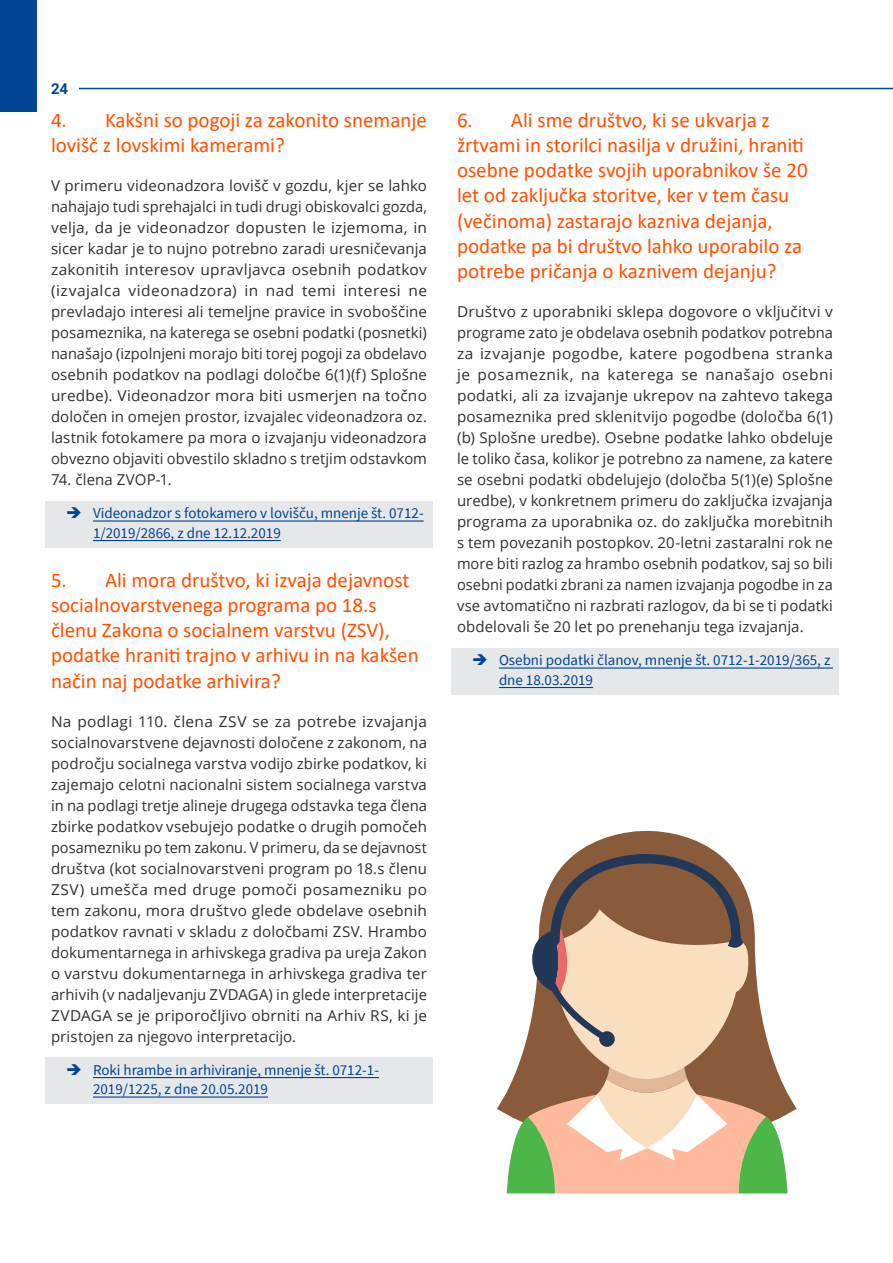
<style>
.page{position:relative;width:893px;height:1263px;background:#fff}
.page>*{position:absolute;margin:0;border:0;box-sizing:border-box;transform-origin:0 0}
.Naslov3{font:21px/25.2px "Calibri";color:#ff5000}
.tekst{font:15px/21px "Open Sans";letter-spacing:.005em;color:#312f30;text-align:justify}
.t1{font:15px/19.5px "Source Sans Pro";color:#004494}
.t2{font:700 15px "Roboto";color:#004494}
</style>
<div class="page">
<hr style="left:79px;top:88px;width:814px;height:1px;background:#004494">
<div style="left:0;top:0;width:37px;height:111px;background:#004494"></div>
<svg style="left:497px;top:830px;width:300px;height:285px"></svg>
<svg style="left:507px;top:1054px;width:280px;height:139px;background:#c6af8a"></svg>
<div style="left:555px;top:854px;width:184px;height:225px;background:#f9dec0;border-radius:50%"></div>
<svg style="left:532px;top:844px;width:218px;height:198px"></svg>
<div style="left:599px;top:1031px;width:16px;height:16px;background:#213859;border-radius:50%"></div>
<div style="left:45px;top:501px;width:388px;height:46px;background:#e6e7e9"></div>
<hr style="left:93px;top:520px;width:331px;height:2px;background:#004494">
<hr style="left:93px;top:540px;width:188px;height:1px;background:#004494">
<div style="left:451px;top:648px;width:388px;height:46px;background:#e6e7e9"></div>
<hr style="left:499px;top:667px;width:334px;height:2px;background:#004494">
<hr style="left:499px;top:687px;width:94px;height:1px;background:#004494">
<div style="left:45px;top:1057px;width:388px;height:47px;background:#e6e7e9"></div>
<hr style="left:93px;top:1077px;width:286px;height:1px;background:#004494">
<hr style="left:93px;top:1096px;width:175px;height:1px;background:#004494">
<p class="t2" style="left:51px;top:78px;width:19px">24</p>
<p class="Naslov3" style="left:51px;top:107px;width:377px">4. Kakšni so pogoji za zakonito snemanje lovišč z lovskimi kamerami?</p>
<p class="tekst" style="left:51px;top:175px;width:377px">V primeru videonadzora lovišč v gozdu, kjer se lahko nahajajo tudi sprehajalci in tudi drugi obiskovalci gozda, velja, da je videonadzor dopusten le izjemoma, in sicer kadar je to nujno potrebno zaradi uresničevanja zakonitih interesov upravljavca osebnih podatkov (izvajalca videonadzora) in nad temi interesi ne prevladajo interesi ali temeljne pravice in svoboščine posameznika, na katerega se osebni podatki (posnetki) nanašajo (izpolnjeni morajo biti torej pogoji za obdelavo osebnih podatkov na podlagi določbe 6(1)(f) Splošne uredbe). Videonadzor mora biti usmerjen na točno določen in omejen prostor, izvajalec videonadzora oz. lastnik fotokamere pa mora o izvajanju videonadzora obvezno objaviti obvestilo skladno s tretjim odstavkom</p>
<p class="tekst" style="left:51px;top:469px;width:122px">74. člena ZVOP-1.</p>
<p class="t1" style="left:93px;top:503px;width:332px">Videonadzor s fotokamero v lovišču, mnenje št. 0712-<br>1/2019/2866, z dne 12.12.2019</p>
<p class="Naslov3" style="left:51px;top:567px;width:369px">5. Ali mora društvo, ki izvaja dejavnost socialnovarstvenega programa po 18.s členu Zakona o socialnem varstvu (ZSV), podatke hraniti trajno v arhivu in na kakšen način naj podatke arhivira?</p>
<p class="tekst" style="left:51px;top:710px;width:377px">Na podlagi 110. člena ZSV se za potrebe izvajanja socialnovarstvene dejavnosti določene z zakonom, na področju socialnega varstva vodijo zbirke podatkov, ki zajemajo celotni nacionalni sistem socialnega varstva in na podlagi tretje alineje drugega odstavka tega člena zbirke podatkov vsebujejo podatke o drugih pomočeh posamezniku po tem zakonu. V primeru, da se dejavnost društva (kot socialnovarstveni program po 18.s členu ZSV) umešča med druge pomoči posamezniku po tem zakonu, mora društvo glede obdelave osebnih podatkov ravnati v skladu z določbami ZSV. Hrambo dokumentarnega in arhivskega gradiva pa ureja Zakon o varstvu dokumentarnega in arhivskega gradiva ter arhivih (v nadaljevanju ZVDAGA) in glede interpretacije ZVDAGA se je priporočljivo obrniti na Arhiv RS, ki je pristojen za njegovo interpretacijo.</p>
<p class="t1" style="left:93px;top:1060px;width:287px">Roki hrambe in arhiviranje, mnenje št. 0712-1-<br>2019/1225, z dne 20.05.2019</p>
<p class="Naslov3" style="left:457px;top:107px;width:352px">6. Ali sme društvo, ki se ukvarja z žrtvami in storilci nasilja v družini, hraniti osebne podatke svojih uporabnikov še 20 let od zaključka storitve, ker v tem času (večinoma) zastarajo kazniva dejanja, podatke pa bi društvo lahko uporabilo za potrebe pričanja o kaznivem dejanju?</p>
<p class="tekst" style="left:457px;top:301px;width:377px">Društvo z uporabniki sklepa dogovore o vključitvi v programe zato je obdelava osebnih podatkov potrebna za izvajanje pogodbe, katere pogodbena stranka je posameznik, na katerega se nanašajo osebni podatki, ali za izvajanje ukrepov na zahtevo takega posameznika pred sklenitvijo pogodbe (določba 6(1) (b) Splošne uredbe). Osebne podatke lahko obdeluje le toliko časa, kolikor je potrebno za namene, za katere se osebni podatki obdelujejo (določba 5(1)(e) Splošne uredbe), v konkretnem primeru do zaključka izvajanja programa za uporabnika oz. do zaključka morebitnih s tem povezanih postopkov. 20-letni zastaralni rok ne more biti razlog za hrambo osebnih podatkov, saj so bili osebni podatki zbrani za namen izvajanja pogodbe in za vse avtomatično ni razbrati razlogov, da bi se ti podatki obdelovali še 20 let po prenehanju tega izvajanja.</p>
<p class="t1" style="left:499px;top:650px;width:333px">Osebni podatki članov, mnenje št. 0712-1-2019/365, z dne 18.03.2019</p>
</div>
